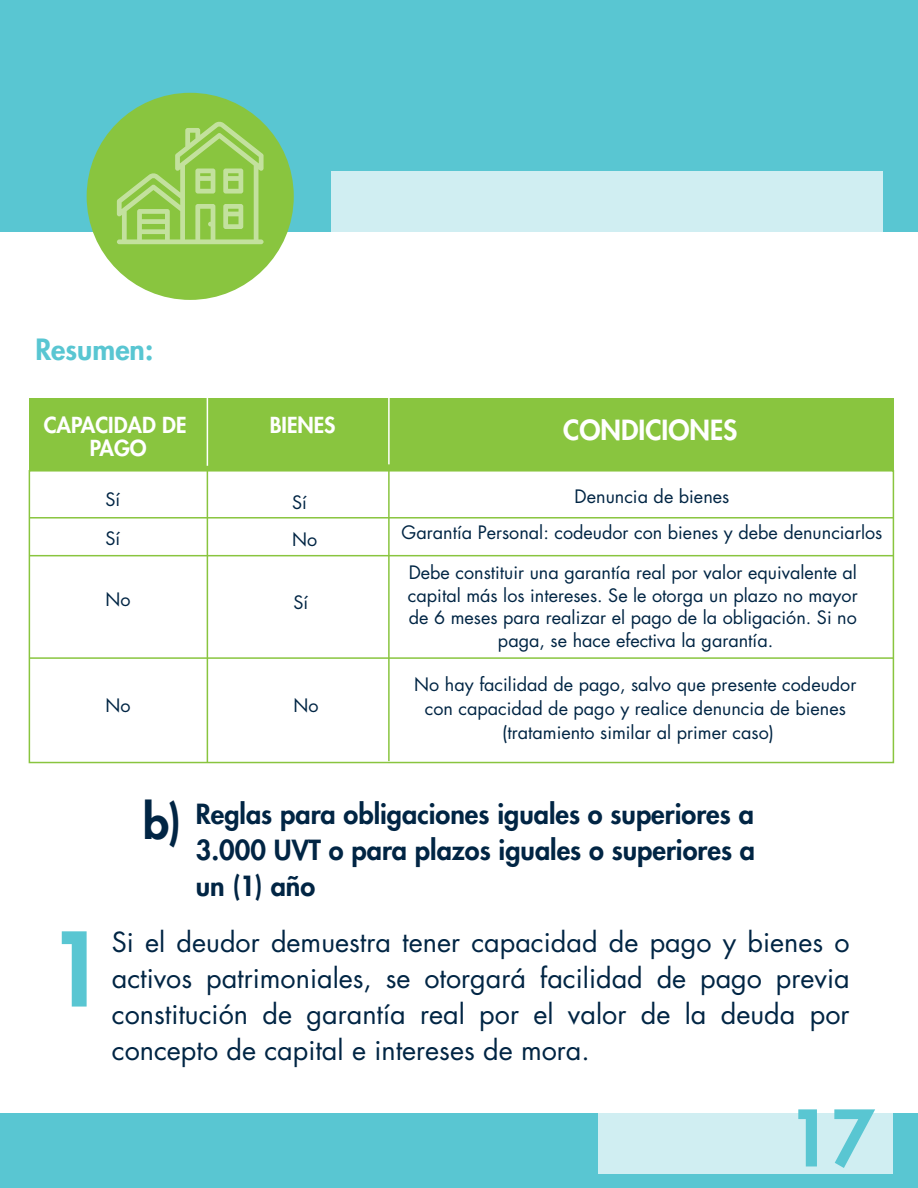
<style>
.page{position:relative;width:918px;height:1188px;background:#fff}
.page>*{position:absolute;margin:0;border:0;box-sizing:border-box;transform-origin:0 0}
.t1{font:800 99.75px "Futura Std";color:#59c6d2}
.t2{font:800 75.75px "Futura Std";color:#59c6d2}
.t3{font:800 28.5px "Futura Std";color:#59c6d2}
.t4{font:27px/36px "Futura Std";color:#012544;text-align:justify}
.t5{font:800 27px/36px "Futura Std";color:#012544;text-align:justify}
.t6{font:800 27px "Futura Std";color:#fff}
.t7{font:800 21.45px/22.6px "Futura Std";color:#fff;text-align:center}
.t8{font:18px/22.5px "Futura Std";color:#012544;text-align:center}
.s1{font-size:46.65px}
</style>
<div class="page">
<div style="left:0;top:0;width:918px;height:231px;background:#59c6d2"></div>
<div style="left:331px;top:171px;width:552px;height:61px;background:#d0eef2"></div>
<div style="left:0;top:1113px;width:918px;height:75px;background:#59c6d2"></div>
<div style="left:598px;top:1113px;width:294px;height:61px;background:#d0eef2"></div>
<div style="left:87px;top:93px;width:207px;height:207px;background:#89c53f;border-radius:50%"></div>
<div style="left:29px;top:398px;width:864px;height:73px;background:#89c53f"></div>
<div style="left:29px;top:470px;width:865px;height:293px;border:2px solid #89c53f"></div>
<hr style="left:29px;top:517px;width:864px;height:2px;background:#89c53f">
<hr style="left:29px;top:555px;width:864px;height:1px;background:#89c53f">
<hr style="left:29px;top:657px;width:864px;height:2px;background:#89c53f">
<hr style="left:207px;top:466px;width:1px;height:297px;background:#89c53f">
<hr style="left:207px;top:398px;width:1px;height:68px;background:#fff">
<hr style="left:388px;top:464px;width:2px;height:297px;background:#89c53f">
<hr style="left:388px;top:397px;width:2px;height:67px;background:#fff">
<svg style="left:117px;top:122px;width:147px;height:122px"></svg>
<h3 class="t3" style="left:35px;top:331px;width:119px">Resumen:</h3>
<p class="t7" style="left:44px;top:414px;width:144px">CAPACIDAD DE<br>PAGO</p>
<h3 class="t6" style="left:563px;top:413px;width:176px">CONDICIONES</h3>
<p class="t8" style="left:402px;top:479px;width:482px;line-height:35.8px;text-align:left;text-indent:173px">Denuncia de bienes<br>Garantía Personal: codeudor con bienes y debe denunciarlos</p>
<p class="t8" style="left:408px;top:562px;width:451px">Debe constituir una garantía real por valor equivalente al capital más los intereses. Se le otorga un plazo no mayor de 6 meses para realizar el pago de la obligación. Si no paga, se hace efectiva la garantía.</p>
<p class="t8" style="left:414px;top:673px;width:444px;line-height:24px">No hay facilidad de pago, salvo que presente codeudor con capacidad de pago y realice denuncia de bienes (tratamiento similar al primer caso)</p>
<p class="t7" style="left:270px;top:414px;width:67px">BIENES</p>
<p class="t8" style="left:105px;top:488px;width:16px">Sí</p>
<p class="t8" style="left:292px;top:491px;width:16px">Sí</p>
<p class="t8" style="left:105px;top:528px;width:16px">Sí</p>
<p class="t8" style="left:292px;top:529px;width:27px">No</p>
<p class="t8" style="left:105px;top:588px;width:27px">No</p>
<p class="t8" style="left:293px;top:591px;width:16px">Sí</p>
<p class="t8" style="left:105px;top:694px;width:27px">No</p>
<p class="t8" style="left:293px;top:694px;width:27px">No</p>
<h1 class="t1" style="left:47px;top:907px;width:60px">1</h1>
<h3 class="t5" style="left:196px;top:796px;width:561px;text-indent:-53px"><span class="s1">b)</span> Reglas para obligaciones iguales o superiores a 3.000 UVT o para plazos iguales o superiores a un (1) año</h3>
<h3 class="t4" style="left:112px;top:924px;width:739px">Si el deudor demuestra tener capacidad de pago y bienes o activos patrimoniales, se otorgará facilidad de pago previa constitución de garantía real por el valor de la deuda por concepto de capital e intereses de mora.</h3>
<h2 class="t2" style="left:787px;top:1091px;width:89px">17</h2>
</div>
